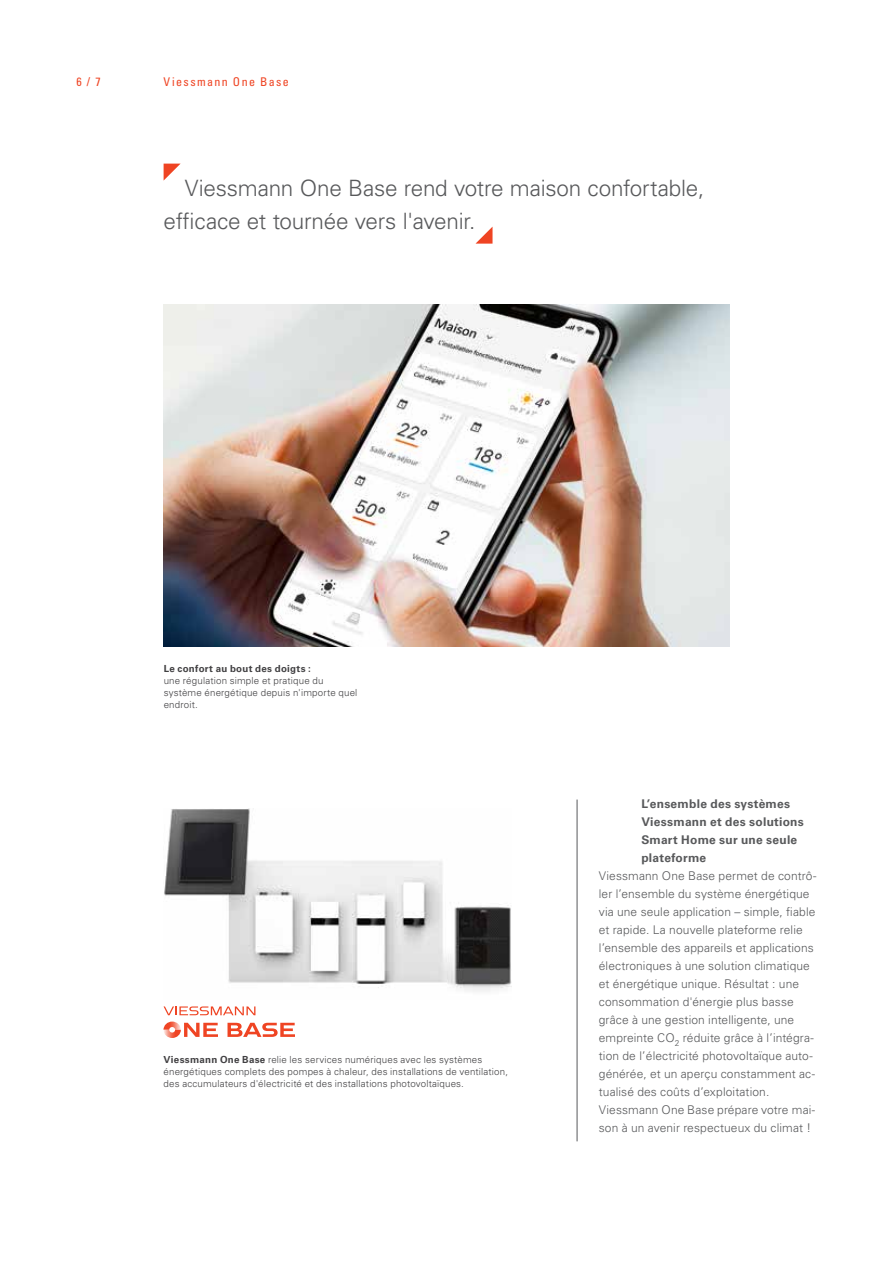
<style>
.page{position:relative;width:893px;height:1263px;background:#fff}
.page>*{position:absolute;margin:0;border:0;box-sizing:border-box;transform-origin:0 0}
.t1{font:300 22.5px/33px "Univers LTCYR 45";letter-spacing:-.01em;color:#58595b}
.t2{font:300 12px/18px "Univers LTCYR 45";letter-spacing:.01em;color:#58595b}
.t3{font:700 12px/18px "Univers LTCYR 65";letter-spacing:.02em;color:#58595b}
.t4{font:condensed 12px "Univers LTCYR 57";letter-spacing:.12em;color:#ef4423}
.t5{font:300 9.75px/12px "Univers LTCYR 45";letter-spacing:.015em;color:#414042}
.t6{font:700 9.75px "Univers LTCYR 65";letter-spacing:.03em;color:#414042}
.s1{font-family:"Univers LTCYR 65";font-weight:700}
</style>
<div class="page">
<img style="left:164px;top:809px;width:348px;height:183px">
<img style="left:164px;top:304px;width:565px;height:342px">
<svg style="left:164px;top:164px;width:16px;height:16px"></svg>
<svg style="left:475px;top:227px;width:17px;height:17px"></svg>
<hr style="left:577px;top:799px;width:1px;height:342px;background:#58595b">
<svg style="left:164px;top:1006px;width:91px;height:9px"></svg>
<svg style="left:184px;top:1023px;width:34px;height:14px"></svg>
<svg style="left:227px;top:1023px;width:68px;height:14px"></svg>
<img style="left:163px;top:1021px;width:18px;height:17px">
<p class="t4" style="left:77px;top:74px;width:26px">6 / 7</p>
<p class="t4" style="left:164px;top:74px;width:127px">Viessmann One Base</p>
<h1 class="t1" style="left:164px;top:171px;width:542px;text-indent:21px">Viessmann One Base rend votre maison confortable, efficace et tournée vers l'avenir.</h1>
<p class="t6" style="left:164px;top:661px;width:149px">Le confort au bout des doigts :</p>
<p class="t5" style="left:164px;top:674px;width:195px">une régulation simple et pratique du système énergétique depuis n'importe quel endroit.</p>
<p class="t5" style="left:164px;top:1054px;width:346px"><span class="s1">Viessmann One Base</span> relie les services numériques avec les systèmes énergétiques complets des pompes à chaleur, des installations de ventilation, des accumulateurs d'électricité et des installations photovoltaïques.</p>
<p class="t3" style="left:641px;top:794px;width:164px">L’ensemble des systèmes<br>Viessmann et des solutions<br>Smart Home sur une seule plateforme</p>
<p class="t2" style="left:599px;top:866px;width:219px">Viessmann One Base permet de contrô&shy;ler l’ensemble du système énergétique via une seule application – simple, fiable et rapide. La nouvelle plateforme relie l’ensemble des appareils et applications électroniques à une solution climatique et énergétique unique. Résultat : une consommation d'énergie plus basse grâce à une gestion intelligente, une empreinte CO<sub>2</sub> réduite grâce à l’intégra&shy;tion de l’électricité photovoltaïque auto&shy;générée, et un aperçu constamment ac&shy;tualisé des coûts d’exploitation.<br>Viessmann One Base prépare votre mai&shy;son à un avenir respectueux du climat !</p>
</div>
